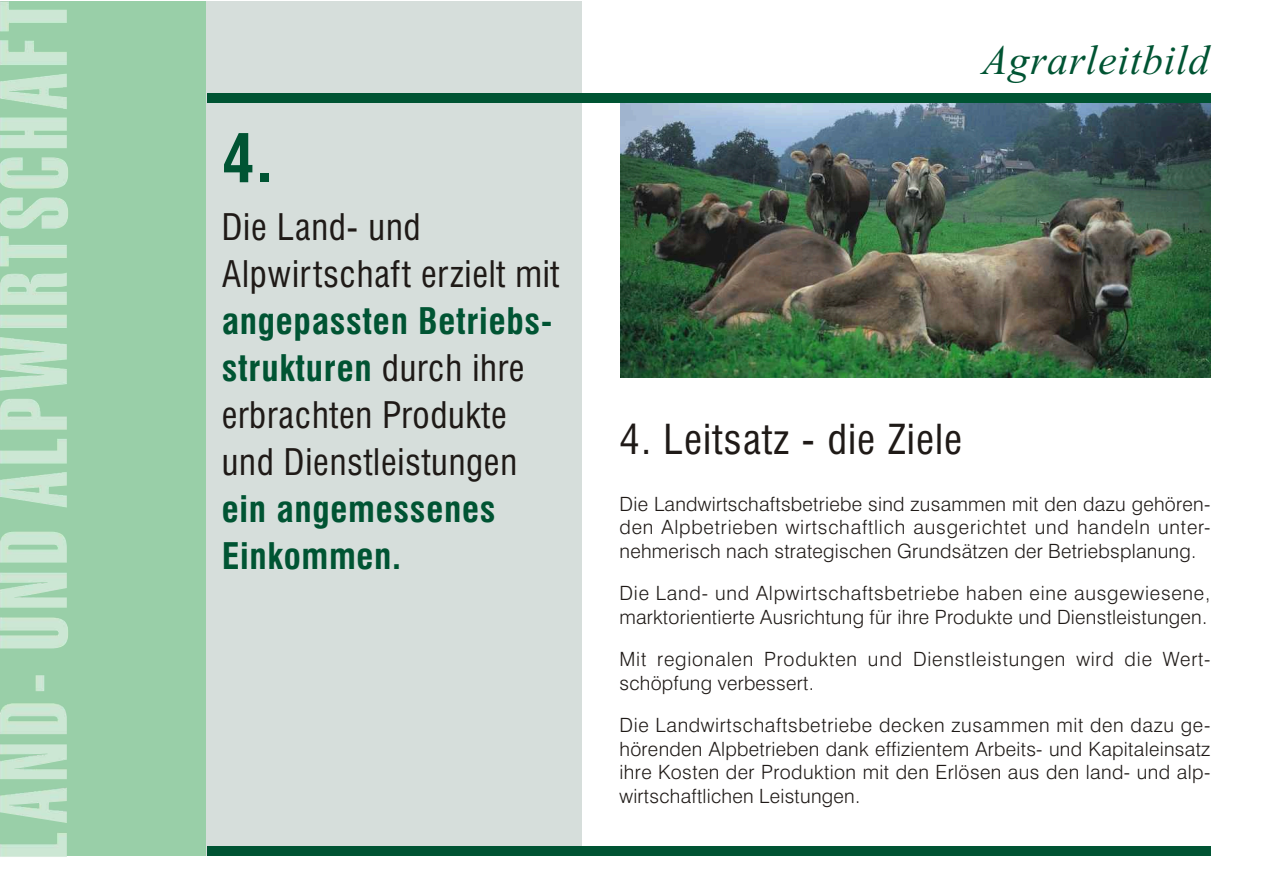
<style>
.page{position:relative;width:1263px;height:894px;background:#fff}
.page>*{position:absolute;margin:0;border:0;box-sizing:border-box;transform-origin:0 0}
.t1{font:700 66.15px "Swis 721 Cn BT";color:#005433}
.t2{font:italic 41.85px "Times New Roman";letter-spacing:.015em;color:#005433}
.t3{font:40.2px "Swis 721 Cn BT";letter-spacing:.025em;color:#1f1a17}
.t4{font:35.7px/47.1px "Swis 721 Cn BT";letter-spacing:.02em;color:#1f1a17}
.t5{font:700 35.7px/47.1px "Swis 721 Cn BT";letter-spacing:.02em;color:#005433}
.t6{font:19.65px/23.5px "Swis 721 Lt BT";letter-spacing:.015em;color:#1f1a17;text-align:justify}
.t7{font:19.65px/23.5px "Swis 721 Lt BT";letter-spacing:.04em;color:#1f1a17}
.s1{font-weight:700;color:#005433}
</style>
<div class="page">
<img style="left:620px;top:102px;width:591px;height:275px">
<div style="left:0;top:1px;width:222px;height:855px;background:#99cfa8"></div>
<div style="left:207px;top:1px;width:375px;height:855px;background:#d6dedb"></div>
<div style="left:207px;top:93px;width:1004px;height:9px;background:#005433"></div>
<div style="left:207px;top:847px;width:1003px;height:9px;background:#005433"></div>
<img style="left:0;top:197px;width:68px;height:660px">
<h1 class="t1" style="left:222px;top:132px;width:53px">4.</h1>
<h3 class="t4" style="left:222px;top:207px;width:339px">Die Land- und<br>Alpwirtschaft erzielt mit</h3>
<h3 class="t5" style="left:222px;top:301px;width:332px">angepassten Betriebs-</h3>
<h3 class="t4" style="left:222px;top:348px;width:304px"><span class="s1">strukturen</span> durch ihre erbrachten Produkte und Dienstleistungen</h3>
<h3 class="t5" style="left:222px;top:489px;width:275px">ein angemessenes<br>Einkommen.</h3>
<h2 class="t2" style="left:982px;top:45px;width:229px">Agrarleitbild</h2>
<h3 class="t3" style="left:619px;top:423px;width:344px">4. Leitsatz - die Ziele</h3>
<p class="t6" style="left:619px;top:494px;width:592px">Die Landwirtschaftsbetriebe sind zusammen mit den dazu gehören&shy;den Alpbetrieben wirtschaftlich ausgerichtet und handeln unter&shy;nehmerisch nach strategischen Grundsätzen der Betriebsplanung.</p>
<p class="t6" style="left:619px;top:584px;width:592px">Die Land- und Alpwirtschaftsbetriebe haben eine ausgewiesene, marktorientierte Ausrichtung für ihre Produkte und Dienstleistungen.</p>
<p class="t7" style="left:619px;top:650px;width:592px">Mit regionalen Produkten und Dienstleistungen wird die Wert&shy;schöpfung verbessert.</p>
<p class="t6" style="left:619px;top:715px;width:592px">Die Landwirtschaftsbetriebe decken zusammen mit den dazu ge&shy;hörenden Alpbetrieben dank effizientem Arbeits- und Kapitaleinsatz ihre Kosten der Produktion mit den Erlösen aus den land- und alp&shy;wirtschaftlichen Leistungen.</p>
</div>
